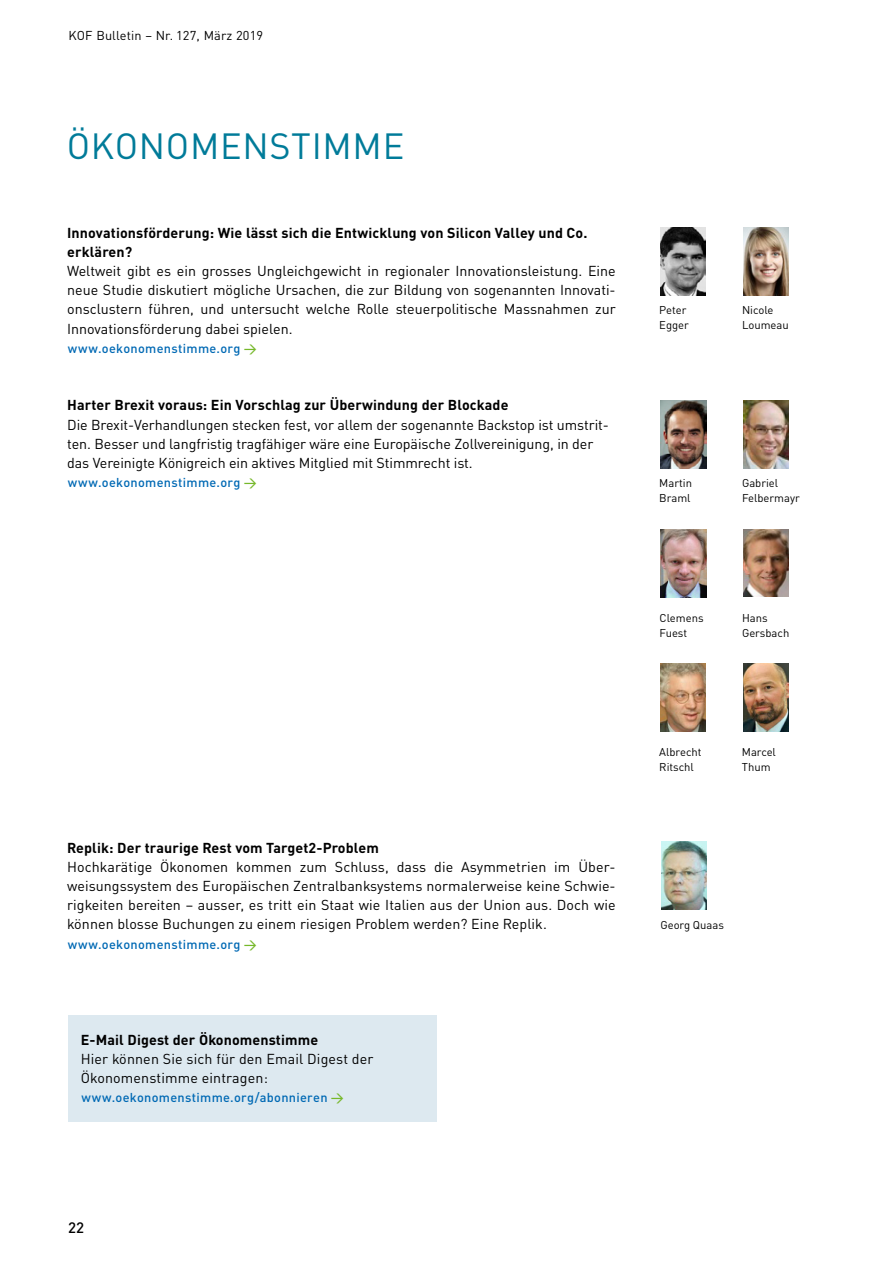
<style>
.page{position:relative;width:893px;height:1263px;background:#fff}
.page>*{position:absolute;margin:0;border:0;box-sizing:border-box;transform-origin:0 0}
.t1{font:36px "DIN Pro";letter-spacing:.02em;color:#007b99}
.t2{font:500 15px "DIN Pro";color:#000}
.t3{font:14.25px/19.2px "DIN Pro";color:#000}
.t4{font:700 14.25px/19.2px "DIN Pro";letter-spacing:.01em;color:#000}
.t5{font:500 12.75px "DIN Pro";letter-spacing:.025em;color:#0069b4}
.t6{font:12.75px "DIN Pro";letter-spacing:.01em;color:#000}
.t7{font:11.25px/15px "DIN Pro";color:#000}
.s1{color:#76b82a}
</style>
<div class="page">
<div style="left:68px;top:1015px;width:369px;height:106px;background:#dde9f0"></div>
<svg style="left:705px;top:228px;width:1px;height:67px"></svg>
<img style="left:661px;top:228px;width:44px;height:67px">
<img style="left:661px;top:401px;width:45px;height:67px">
<img style="left:660px;top:529px;width:46px;height:69px">
<img style="left:743px;top:228px;width:46px;height:67px">
<img style="left:743px;top:401px;width:46px;height:67px">
<img style="left:743px;top:529px;width:46px;height:68px">
<img style="left:660px;top:664px;width:46px;height:68px">
<img style="left:743px;top:664px;width:46px;height:67px">
<img style="left:661px;top:841px;width:46px;height:68px">
<p class="t6" style="left:69px;top:25px;width:196px">KOF Bulletin – Nr. 127, März 2019</p>
<h1 class="t1" style="left:67px;top:118px;width:339px">ÖKONOMENSTIMME</h1>
<p class="t4" style="left:67px;top:221px;width:522px">Innovationsförderung: Wie lässt sich die Entwicklung von Silicon Valley und Co. erklären?</p>
<p class="t3" style="left:67px;top:260px;width:550px;text-align:justify">Weltweit gibt es ein grosses Ungleichgewicht in regionaler Innovationsleistung. Eine neue Studie diskutiert mögliche Ursachen, die zur Bildung von sogenannten Innovati&shy;onsclustern führen, und untersucht welche Rolle steuerpolitische Massnahmen zur Innovationsförderung dabei spielen.</p>
<p class="t5" style="left:68px;top:338px;width:191px">www.oekonomenstimme.org <span class="s1">→</span></p>
<p class="t4" style="left:67px;top:394px;width:443px">Harter Brexit voraus: Ein Vorschlag zur Überwindung der Blockade</p>
<p class="t3" style="left:67px;top:413px;width:543px">Die Brexit-Verhandlungen stecken fest, vor allem der sogenannte Backstop ist umstrit&shy;ten. Besser und langfristig tragfähiger wäre eine Europäische Zollvereinigung, in der das Vereinigte Königreich ein aktives Mitglied mit Stimmrecht ist.</p>
<p class="t5" style="left:68px;top:472px;width:191px">www.oekonomenstimme.org <span class="s1">→</span></p>
<p class="t7" style="left:659px;top:302px;width:31px">Peter<br>Egger</p>
<p class="t7" style="left:742px;top:302px;width:48px">Nicole<br>Loumeau</p>
<p class="t7" style="left:659px;top:475px;width:34px">Martin<br>Braml</p>
<p class="t7" style="left:742px;top:475px;width:59px">Gabriel<br>Felbermayr</p>
<p class="t7" style="left:659px;top:609px;width:46px">Clemens<br>Fuest</p>
<p class="t7" style="left:742px;top:609px;width:49px">Hans<br>Gersbach</p>
<p class="t4" style="left:67px;top:836px;width:313px">Replik: Der traurige Rest vom Target2-Problem</p>
<p class="t3" style="left:67px;top:855px;width:550px">Hochkarätige Ökonomen kommen zum Schluss, dass die Asymmetrien im Über&shy;weisungssystem des Europäischen Zentralbanksystems normalerweise keine Schwie&shy;rigkeiten bereiten – ausser, es tritt ein Staat wie Italien aus der Union aus. Doch wie können blosse Buchungen zu einem riesigen Problem werden? Eine Replik.</p>
<p class="t5" style="left:68px;top:934px;width:191px">www.oekonomenstimme.org <span class="s1">→</span></p>
<p class="t4" style="left:81px;top:1028px;width:239px">E-Mail Digest der Ökonomenstimme</p>
<p class="t3" style="left:81px;top:1048px;width:294px">Hier können Sie sich für den Email Digest der<br>Ökonomenstimme eintragen:</p>
<p class="t5" style="left:81px;top:1087px;width:264px">www.oekonomenstimme.org/abonnieren <span class="s1">→</span></p>
<p class="t7" style="left:659px;top:744px;width:44px">Albrecht<br>Ritschl</p>
<p class="t7" style="left:742px;top:744px;width:36px">Marcel<br>Thum</p>
<p class="t7" style="left:660px;top:917px;width:65px">Georg Quaas</p>
<p class="t2" style="left:68px;top:1215px;width:18px">22</p>
</div>
